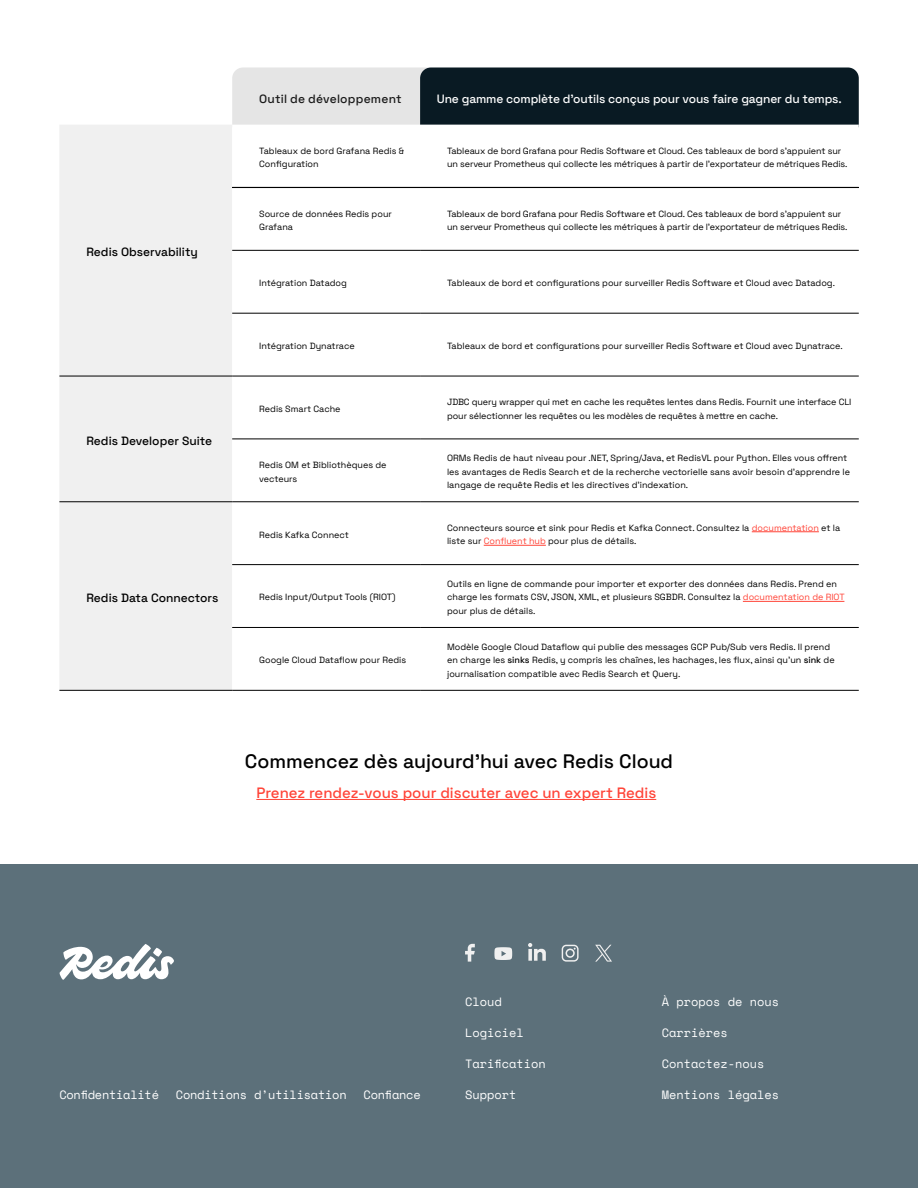
<style>
.page{position:relative;width:918px;height:1188px;background:#fff}
.page>*{position:absolute;margin:0;border:0;box-sizing:border-box;transform-origin:0 0}
.t1{font:500 19.5px "Space Grotesk";color:#000}
.t2{font:500 15px "Space Grotesk";color:#ff4438}
.t3{font:12px "Space Mono";color:#fff}
.t4{font:500 12px "Space Grotesk";letter-spacing:-.01em;color:#fff}
.t5{font:500 12px "Space Grotesk";color:#000}
.t6{font:12px "Space Mono";letter-spacing:-.02em;color:#fff}
.t7{font:500 12px "Space Grotesk";letter-spacing:.02em;color:#191919}
.t8{font:9px/13.5px "Space Grotesk";color:#000}
.s1{color:#ff4438}
.s2{font-weight:500}
</style>
<div class="page">
<svg style="left:232px;top:68px;width:627px;height:57px;background:#4c585e"></svg>
<div style="left:59px;top:125px;width:173px;height:565px;background:#f0f0f0"></div>
<svg style="left:232px;top:125px;width:627px;height:565px"></svg>
<svg style="left:420px;top:188px;width:439px;height:502px"></svg>
<hr style="left:232px;top:187px;width:188px;height:1px;background:#000">
<hr style="left:420px;top:187px;width:439px;height:1px;background:#000">
<hr style="left:232px;top:250px;width:188px;height:1px;background:#000">
<hr style="left:420px;top:250px;width:439px;height:1px;background:#000">
<hr style="left:232px;top:313px;width:188px;height:1px;background:#000">
<hr style="left:420px;top:313px;width:439px;height:1px;background:#000">
<hr style="left:232px;top:439px;width:188px;height:1px;background:#000">
<hr style="left:420px;top:439px;width:439px;height:1px;background:#000">
<hr style="left:232px;top:564px;width:188px;height:1px;background:#000">
<hr style="left:420px;top:564px;width:439px;height:1px;background:#000">
<hr style="left:232px;top:627px;width:188px;height:1px;background:#000">
<hr style="left:420px;top:627px;width:439px;height:1px;background:#000">
<hr style="left:59px;top:376px;width:173px;height:1px;background:#000">
<hr style="left:232px;top:376px;width:188px;height:1px;background:#000">
<hr style="left:420px;top:376px;width:439px;height:1px;background:#000">
<hr style="left:232px;top:501px;width:188px;height:1px;background:#000">
<hr style="left:420px;top:501px;width:439px;height:1px;background:#000">
<hr style="left:59px;top:501px;width:173px;height:1px;background:#000">
<hr style="left:232px;top:690px;width:188px;height:1px;background:#000">
<hr style="left:420px;top:690px;width:439px;height:1px;background:#000">
<hr style="left:59px;top:690px;width:173px;height:1px;background:#000">
<hr style="left:752px;top:532px;width:67px;height:1px;background:#ff4438">
<hr style="left:484px;top:545px;width:62px;height:1px;background:#ff4438">
<hr style="left:743px;top:601px;width:101px;height:1px;background:#ff4438">
<div style="left:0;top:864px;width:918px;height:324px;background:#5c707a"></div>
<svg style="left:60px;top:944px;width:114px;height:36px"></svg>
<svg style="left:465px;top:944px;width:10px;height:18px"></svg>
<svg style="left:562px;top:945px;width:17px;height:17px"></svg>
<svg style="left:528px;top:943px;width:18px;height:18px"></svg>
<svg style="left:595px;top:945px;width:17px;height:17px"></svg>
<svg style="left:494px;top:947px;width:18px;height:13px"></svg>
<hr style="left:256px;top:799px;width:400px;height:1px;background:#ff4438">
<h3 class="t7" style="left:259px;top:90px;width:144px">Outil de développement</h3>
<h3 class="t4" style="left:437px;top:90px;width:406px">Une gamme complète d’outils conçus pour vous faire gagner du temps.</h3>
<p class="t8" style="left:259px;top:143px;width:147px">Tableaux de bord Grafana Redis &amp;<br>Configuration</p>
<p class="t8" style="left:447px;top:143px;width:402px">Tableaux de bord Grafana pour Redis Software et Cloud. Ces tableaux de bord s’appuient sur un serveur Prometheus qui collecte les métriques à partir de l’exportateur de métriques Redis.</p>
<h3 class="t5" style="left:86px;top:243px;width:113px">Redis Observability</h3>
<h3 class="t5" style="left:86px;top:431px;width:127px">Redis Developer Suite</h3>
<h3 class="t5" style="left:86px;top:589px;width:133px">Redis Data Connectors</h3>
<p class="t8" style="left:259px;top:206px;width:134px">Source de données Redis pour<br>Grafana</p>
<p class="t8" style="left:447px;top:206px;width:402px">Tableaux de bord Grafana pour Redis Software et Cloud. Ces tableaux de bord s’appuient sur un serveur Prometheus qui collecte les métriques à partir de l’exportateur de métriques Redis.</p>
<p class="t8" style="left:259px;top:276px;width:89px">Intégration Datadog</p>
<p class="t8" style="left:447px;top:276px;width:389px">Tableaux de bord et configurations pour surveiller Redis Software et Cloud avec Datadog.</p>
<p class="t8" style="left:259px;top:339px;width:97px">Intégration Dynatrace</p>
<p class="t8" style="left:447px;top:339px;width:397px">Tableaux de bord et configurations pour surveiller Redis Software et Cloud avec Dynatrace.</p>
<p class="t8" style="left:259px;top:401px;width:83px">Redis Smart Cache</p>
<p class="t8" style="left:447px;top:395px;width:406px">JDBC query wrapper qui met en cache les requêtes lentes dans Redis. Fournit une interface CLI pour sélectionner les requêtes ou les modèles de requêtes à mettre en cache.</p>
<p class="t8" style="left:259px;top:458px;width:129px">Redis OM et Bibliothèques de vecteurs</p>
<p class="t8" style="left:447px;top:451px;width:404px">ORMs Redis de haut niveau pour .NET, Spring/Java, et RedisVL pour Python. Elles vous offrent les avantages de Redis Search et de la recherche vectorielle sans avoir besoin d’apprendre le langage de requête Redis et les directives d’indexation.</p>
<p class="t8" style="left:259px;top:527px;width:91px">Redis Kafka Connect</p>
<p class="t8" style="left:447px;top:520px;width:395px">Connecteurs source et sink pour Redis et Kafka Connect. Consultez la <span class="s1">documentation</span> et la liste sur <span class="s1">Confluent hub</span> pour plus de détails.</p>
<p class="t8" style="left:259px;top:590px;width:138px">Redis Input/Output Tools (RIOT)</p>
<p class="t8" style="left:259px;top:653px;width:148px">Google Cloud Dataflow pour Redis</p>
<p class="t8" style="left:447px;top:577px;width:399px">Outils en ligne de commande pour importer et exporter des données dans Redis. Prend en charge les formats CSV, JSON, XML, et plusieurs SGBDR. Consultez la <span class="s1">documentation de RIOT </span>pour plus de détails.</p>
<p class="t8" style="left:447px;top:639px;width:389px">Modèle Google Cloud Dataflow qui publie des messages GCP Pub/Sub vers Redis. Il prend en charge les <span class="s2">sinks</span> Redis, y compris les chaînes, les hachages, les flux, ainsi qu’un <span class="s2">sink</span> de journalisation compatible avec Redis Search et Query.</p>
<h1 class="t1" style="left:245px;top:746px;width:430px">Commencez dès aujourd’hui avec Redis Cloud</h1>
<h2 class="t2" style="left:256px;top:781px;width:401px">Prenez rendez-vous pour discuter avec un expert Redis</h2>
<h3 class="t3" style="left:465px;top:993px;width:38px">Cloud</h3>
<h3 class="t3" style="left:465px;top:1024px;width:60px">Logiciel</h3>
<h3 class="t3" style="left:465px;top:1055px;width:82px">Tarification</h3>
<h3 class="t6" style="left:59px;top:1086px;width:101px">Confidentialité</h3>
<h3 class="t6" style="left:176px;top:1086px;width:172px">Conditions d’utilisation</h3>
<h3 class="t6" style="left:364px;top:1086px;width:59px">Confiance</h3>
<h3 class="t3" style="left:465px;top:1086px;width:53px">Support</h3>
<h3 class="t3" style="left:662px;top:993px;width:119px">À propos de nous</h3>
<h3 class="t3" style="left:662px;top:1024px;width:68px">Carrières</h3>
<h3 class="t3" style="left:662px;top:1055px;width:104px">Contactez-nous</h3>
<h3 class="t3" style="left:662px;top:1086px;width:119px">Mentions légales</h3>
</div>
